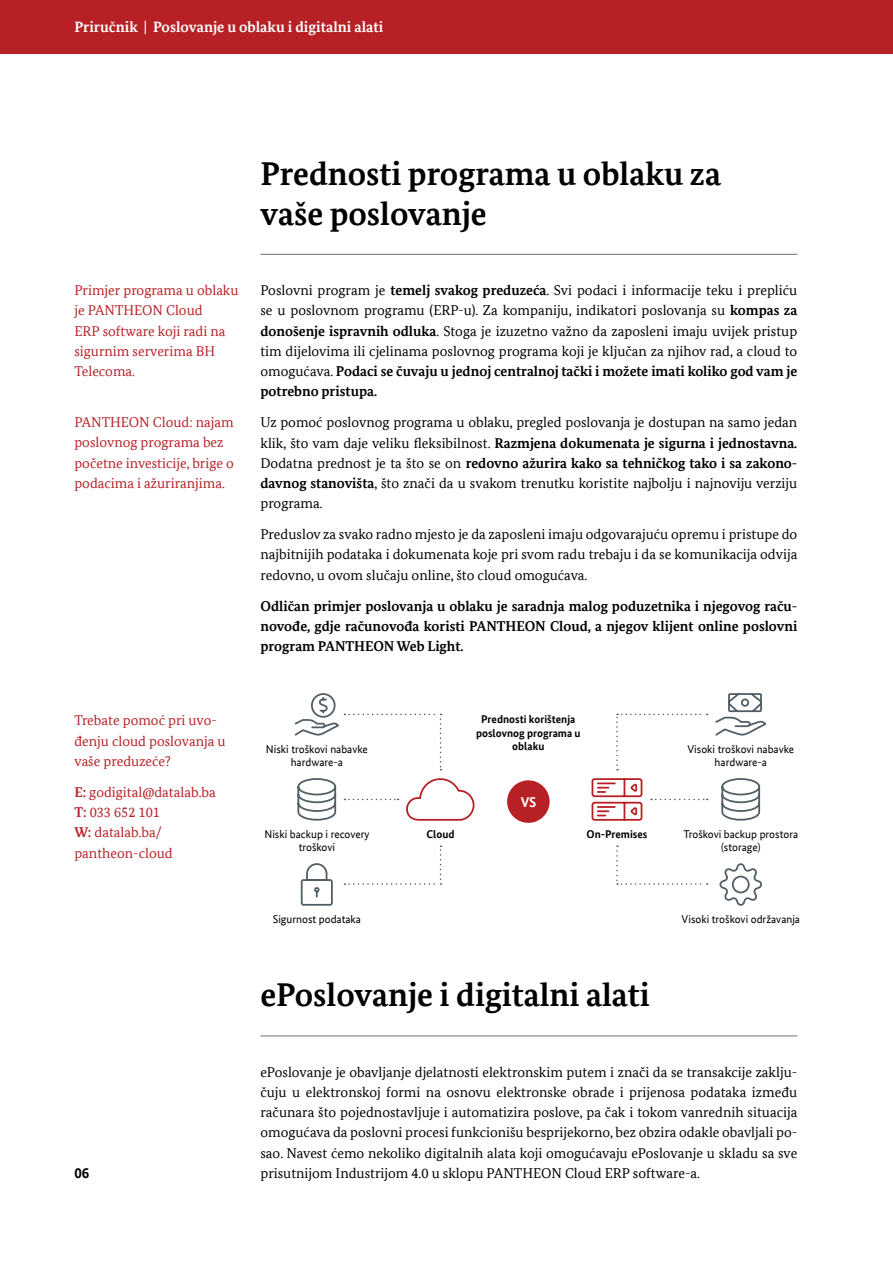
<style>
.page{position:relative;width:893px;height:1263px;background:#fff}
.page>*{position:absolute;margin:0;border:0;box-sizing:border-box;transform-origin:0 0}
.t1{font:700 33px/39.6px "Bundes Serif Office T";color:#000}
.t2{font:700 15px "Bundes Serif Office T";color:#fff}
.t3{font:700 15px "Bundes Sans Office T";color:#000}
.t4{font:14.25px/20.2px "Bundes Serif Office T";color:#000;text-align:justify}
.t5{font:14.25px/20.2px "Bundes Serif Office T";color:#b72126}
.t6{font:700 14.25px/20.2px "Bundes Serif Office T";color:#000;text-align:justify}
.t7{font:700 14.25px "Bundes Sans Office T";color:#fff}
.t8{font:11.25px/13.5px "Bundes Sans Office T";color:#000;text-align:center}
.t9{font:700 11.25px/13.5px "Bundes Sans Office T";color:#000;text-align:center}
.s1{font-weight:700}
</style>
<div class="page">
<hr style="left:260px;top:254px;width:537px;height:1px;background:#6d6e71">
<div style="left:0;top:0;width:893px;height:53px;background:#b72126"></div>
<hr style="left:260px;top:1036px;width:537px;height:1px;background:#6d6e71">
<svg style="left:591px;top:778px;width:52px;height:43px"></svg>
<svg style="left:297px;top:778px;width:40px;height:43px"></svg>
<svg style="left:300px;top:863px;width:33px;height:43px"></svg>
<svg style="left:719px;top:863px;width:43px;height:43px"></svg>
<svg style="left:406px;top:778px;width:69px;height:43px"></svg>
<div style="left:507px;top:780px;width:43px;height:43px;background:#b72126;border-radius:50%"></div>
<svg style="left:721px;top:778px;width:40px;height:43px"></svg>
<svg style="left:715px;top:693px;width:52px;height:43px"></svg>
<svg style="left:344px;top:845px;width:98px;height:40px"></svg>
<svg style="left:294px;top:693px;width:148px;height:77px"></svg>
<svg style="left:344px;top:799px;width:55px;height:1px"></svg>
<svg style="left:616px;top:714px;width:92px;height:56px"></svg>
<svg style="left:616px;top:845px;width:92px;height:40px"></svg>
<svg style="left:651px;top:799px;width:57px;height:1px"></svg>
<p class="t2" style="left:74px;top:18px;width:310px">Priručnik | Poslovanje u oblaku i digitalni alati</p>
<p class="t5" style="left:74px;top:280px;width:166px">Primjer programa u oblaku je PANTHEON Cloud<br>ERP software koji radi na sigurnim serverima BH<br>Telecoma.</p>
<p class="t5" style="left:74px;top:412px;width:161px">PANTHEON Cloud: najam poslovnog programa bez početne investicije, brige o podacima i ažuriranjima.</p>
<h1 class="t1" style="left:260px;top:154px;width:462px">Prednosti programa u oblaku za vaše poslovanje</h1>
<p class="t4" style="left:260px;top:280px;width:538px">Poslovni program je <span class="s1">temelj svakog preduzeća</span>. Svi podaci i informacije teku i prepliću se u poslovnom programu (ERP-u). Za kompaniju, indikatori poslovanja su <span class="s1">kompas za donošenje ispravnih odluka</span>. Stoga je izuzetno važno da zaposleni imaju uvijek pristup tim dijelovima ili cjelinama poslovnog programa koji je ključan za njihov rad, a cloud to omogućava. <span class="s1">Podaci se čuvaju u jednoj centralnoj tački i možete imati koliko god vam je potrebno pristupa.</span></p>
<p class="t4" style="left:260px;top:412px;width:538px">Uz pomoć poslovnog programa u oblaku, pregled poslovanja je dostupan na samo jedan klik, što vam daje veliku fleksibilnost. <span class="s1">Razmjena dokumenata je sigurna i jednostavna.<br></span>Dodatna prednost je ta što se on <span class="s1">redovno ažurira kako sa tehničkog tako i sa zakono&shy;davnog stanovišta</span>, što znači da u svakom trenutku koristite najbolju i najnoviju verziju programa.</p>
<p class="t4" style="left:260px;top:524px;width:538px">Preduslov za svako radno mjesto je da zaposleni imaju odgovarajuću opremu i pristupe do najbitnijih podataka i dokumenata koje pri svom radu trebaju i da se komunikacija odvija redovno, u ovom slučaju online, što cloud omogućava.</p>
<p class="t6" style="left:260px;top:595px;width:538px">Odličan primjer poslovanja u oblaku je saradnja malog poduzetnika i njegovog raču&shy;novođe, gdje računovođa koristi PANTHEON Cloud, a njegov klijent online poslovni program PANTHEON Web Light.</p>
<p class="t5" style="left:74px;top:710px;width:153px">Trebate pomoć pri uvo&shy;đenju cloud poslovanja u vaše preduzeće?</p>
<p class="t5" style="left:74px;top:782px;width:143px"><span class="s1">E:</span> godigital@datalab.ba<br><span class="s1">T:</span> 033 652 101<br><span class="s1">W:</span> datalab.ba/ pantheon-cloud</p>
<p class="t3" style="left:74px;top:1164px;width:16px">06</p>
<p class="t8" style="left:266px;top:742px;width:103px">Niski troškovi nabavke hardware-a</p>
<p class="t8" style="left:264px;top:827px;width:107px">Niski backup i recovery troškovi</p>
<p class="t9" style="left:476px;top:712px;width:106px">Prednosti korištenja poslovnog programa u oblaku</p>
<p class="t7" style="left:521px;top:794px;width:17px">VS</p>
<p class="t9" style="left:426px;top:827px;width:30px">Cloud</p>
<p class="t9" style="left:586px;top:827px;width:62px">On-Premises</p>
<p class="t8" style="left:687px;top:742px;width:108px">Visoki troškovi nabavke hardware-a</p>
<p class="t8" style="left:683px;top:827px;width:116px">Troškovi backup prostora (storage)</p>
<p class="t8" style="left:273px;top:912px;width:90px">Sigurnost podataka</p>
<p class="t8" style="left:682px;top:912px;width:120px">Visoki troškovi održavanja</p>
<h1 class="t1" style="left:260px;top:975px;width:391px">ePoslovanje i digitalni alati</h1>
<p class="t4" style="left:260px;top:1061px;width:538px">ePoslovanje je obavljanje djelatnosti elektronskim putem i znači da se transakcije zaklju&shy;čuju u elektronskoj formi na osnovu elektronske obrade i prijenosa podataka između računara što pojednostavljuje i automatizira poslove, pa čak i tokom vanrednih situacija omogućava da poslovni procesi funkcionišu besprijekorno, bez obzira odakle obavljali po&shy;sao. Navest ćemo nekoliko digitalnih alata koji omogućavaju ePoslovanje u skladu sa sve prisutnijom Industrijom 4.0 u sklopu PANTHEON Cloud ERP software-a.</p>
</div>
